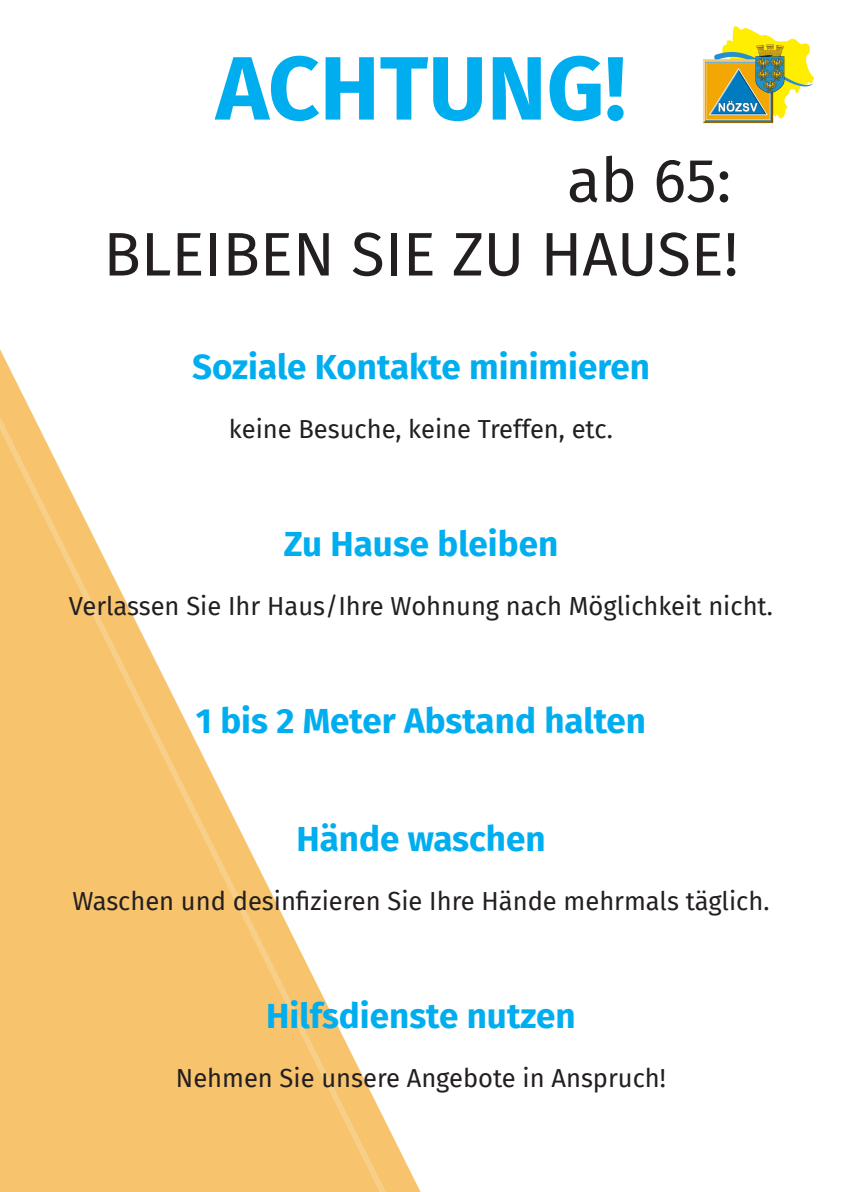
<style>
.page{position:relative;width:842px;height:1192px;background:#fff}
.page>*{position:absolute;margin:0;border:0;box-sizing:border-box;transform-origin:0 0}
.t1{font:700 90px "Fira Sans";color:#00aeef}
.t2{font:61.5px "Fira Sans";color:#231f20}
.t3{font:700 35px "Fira Sans";color:#00aeef}
.t4{font:25.5px "Fira Sans";color:#231f20}
</style>
<div class="page">
<svg style="left:0;top:349px;width:421px;height:843px"></svg>
<img style="left:703px;top:26px;width:111px;height:98px">
<p class="t1" style="left:216px;top:12px;width:412px">ACHTUNG!</p>
<p class="t2" style="left:567px;top:134px;width:166px">ab 65:</p>
<p class="t2" style="left:103px;top:208px;width:636px">BLEIBEN SIE ZU HAUSE!</p>
<p class="t3" style="left:192px;top:337px;width:459px">Soziale Kontakte minimieren</p>
<p class="t4" style="left:229px;top:409px;width:386px">keine Besuche, keine Treffen, etc.</p>
<p class="t3" style="left:284px;top:514px;width:276px">Zu Hause bleiben</p>
<p class="t4" style="left:69px;top:586px;width:706px">Verlassen Sie Ihr Haus/Ihre Wohnung nach Möglichkeit nicht.</p>
<p class="t3" style="left:196px;top:691px;width:452px">1 bis 2 Meter Abstand halten</p>
<p class="t3" style="left:296px;top:809px;width:251px">Hände waschen</p>
<p class="t4" style="left:72px;top:881px;width:699px">Waschen und desinfizieren Sie Ihre Hände mehrmals täglich.</p>
<p class="t3" style="left:266px;top:986px;width:311px">Hilfsdienste nutzen</p>
<p class="t4" style="left:176px;top:1058px;width:492px">Nehmen Sie unsere Angebote in Anspruch!</p>
</div>
